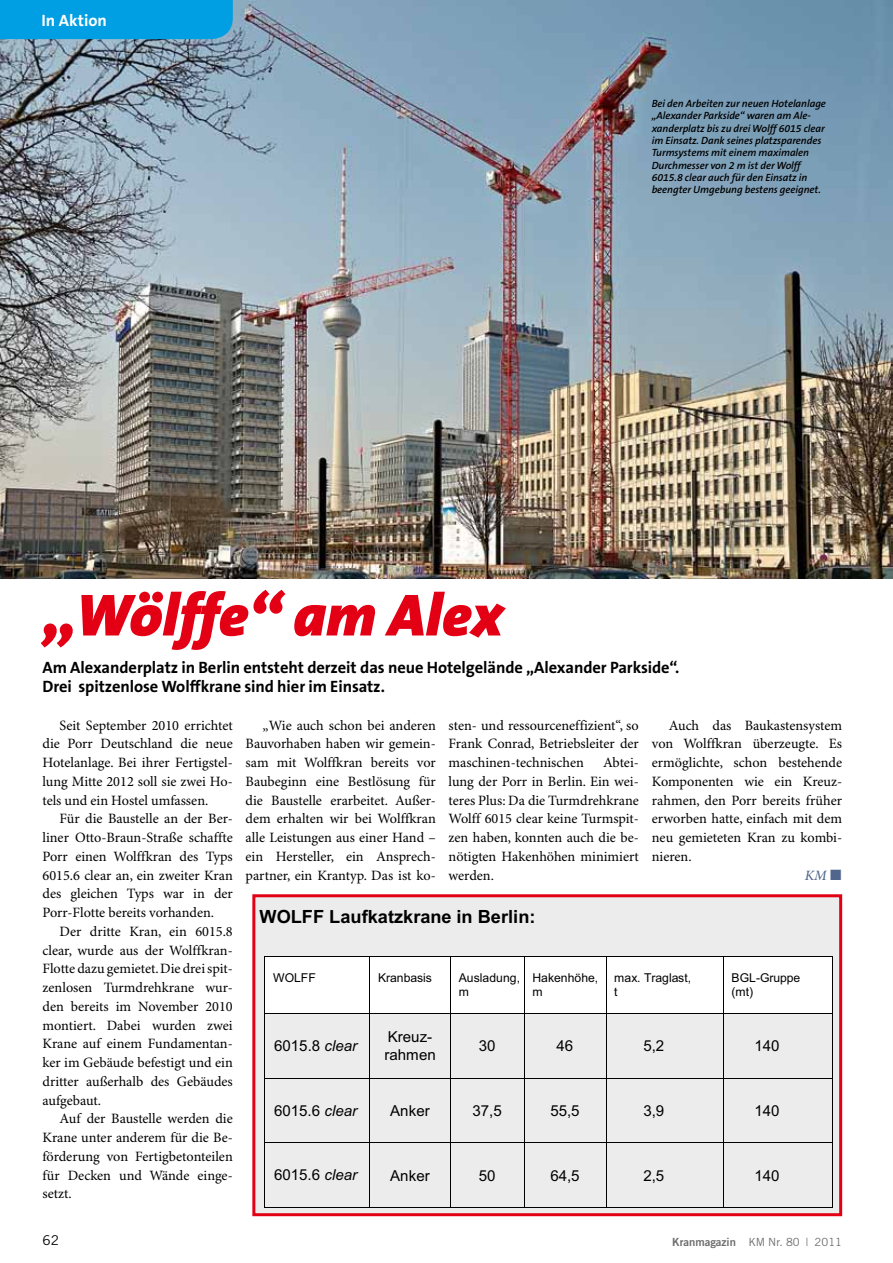
<style>
.page{position:relative;width:893px;height:1263px;background:#fff}
.page>*{position:absolute;margin:0;border:0;box-sizing:border-box;transform-origin:0 0}
.t1{font:italic 900 60px "The Sans B9";color:#e30015}
.t2{font:700 18.15px "Arial";color:#000}
.t3{font:700 16.5px/18.8px "The Sans B7";letter-spacing:-.005em;color:#000}
.t4{font:700 16.5px "The Sans B7";color:#fff}
.t5{font:15.15px/17.4px "Arial";color:#000}
.t6{font:14.25px/18.8px "Minion Pro";color:#000;text-align:justify}
.t7{font:italic 500 14.25px "Minion Pro";color:#51658d}
.t8{font:13.5px "Trade Gothic";color:#000}
.t9{font:12.15px/14px "Arial";color:#000}
.t10{font:11.25px "Trade Gothic";color:#6e6e6e}
.t11{font:italic 600 10.5px/12.3px "The Sans B6";letter-spacing:-.005em;color:#000}
.s1{font-style:italic}
.s2{font-family:"Trade Gothic Bold Two"}
</style>
<div class="page">
<img style="left:0;top:0;width:893px;height:578px">
<div style="left:0;top:0;width:233px;height:39px;background:#009ee3"></div>
<div style="left:254px;top:896px;width:587px;height:319px;background:#ececec"></div>
<div style="left:265px;top:956px;width:568px;height:57px;background:#fff"></div>
<hr style="left:265px;top:956px;width:105px;height:1px;background:#000">
<hr style="left:370px;top:956px;width:80px;height:1px;background:#000">
<hr style="left:451px;top:956px;width:73px;height:1px;background:#000">
<hr style="left:525px;top:956px;width:81px;height:1px;background:#000">
<hr style="left:606px;top:956px;width:117px;height:1px;background:#000">
<hr style="left:724px;top:956px;width:108px;height:1px;background:#000">
<hr style="left:265px;top:957px;width:1px;height:56px;background:#000">
<hr style="left:369px;top:957px;width:1px;height:56px;background:#000">
<hr style="left:450px;top:957px;width:1px;height:56px;background:#000">
<hr style="left:524px;top:957px;width:1px;height:56px;background:#000">
<hr style="left:606px;top:957px;width:1px;height:56px;background:#000">
<hr style="left:723px;top:957px;width:1px;height:56px;background:#000">
<hr style="left:832px;top:957px;width:1px;height:56px;background:#000">
<hr style="left:265px;top:1013px;width:105px;height:1px;background:#000">
<hr style="left:370px;top:1013px;width:80px;height:1px;background:#000">
<hr style="left:451px;top:1013px;width:73px;height:1px;background:#000">
<hr style="left:525px;top:1013px;width:81px;height:1px;background:#000">
<hr style="left:606px;top:1013px;width:117px;height:1px;background:#000">
<hr style="left:724px;top:1013px;width:108px;height:1px;background:#000">
<hr style="left:265px;top:1014px;width:1px;height:64px;background:#000">
<hr style="left:369px;top:1014px;width:1px;height:64px;background:#000">
<hr style="left:450px;top:1014px;width:1px;height:64px;background:#000">
<hr style="left:524px;top:1014px;width:1px;height:64px;background:#000">
<hr style="left:606px;top:1014px;width:1px;height:64px;background:#000">
<hr style="left:723px;top:1014px;width:1px;height:64px;background:#000">
<hr style="left:832px;top:1014px;width:1px;height:64px;background:#000">
<hr style="left:265px;top:1078px;width:105px;height:1px;background:#000">
<hr style="left:370px;top:1078px;width:80px;height:1px;background:#000">
<hr style="left:451px;top:1078px;width:73px;height:1px;background:#000">
<hr style="left:525px;top:1078px;width:81px;height:1px;background:#000">
<hr style="left:606px;top:1078px;width:117px;height:1px;background:#000">
<hr style="left:724px;top:1078px;width:108px;height:1px;background:#000">
<hr style="left:265px;top:1078px;width:1px;height:64px;background:#000">
<hr style="left:369px;top:1078px;width:1px;height:64px;background:#000">
<hr style="left:450px;top:1078px;width:1px;height:64px;background:#000">
<hr style="left:524px;top:1078px;width:1px;height:64px;background:#000">
<hr style="left:606px;top:1078px;width:1px;height:64px;background:#000">
<hr style="left:723px;top:1078px;width:1px;height:64px;background:#000">
<hr style="left:832px;top:1078px;width:1px;height:64px;background:#000">
<hr style="left:265px;top:1142px;width:105px;height:1px;background:#000">
<hr style="left:370px;top:1142px;width:80px;height:1px;background:#000">
<hr style="left:451px;top:1142px;width:73px;height:1px;background:#000">
<hr style="left:525px;top:1142px;width:81px;height:1px;background:#000">
<hr style="left:606px;top:1142px;width:117px;height:1px;background:#000">
<hr style="left:724px;top:1142px;width:108px;height:1px;background:#000">
<hr style="left:265px;top:1143px;width:1px;height:64px;background:#000">
<hr style="left:265px;top:1207px;width:105px;height:1px;background:#000">
<hr style="left:369px;top:1143px;width:1px;height:64px;background:#000">
<hr style="left:370px;top:1207px;width:80px;height:1px;background:#000">
<hr style="left:450px;top:1143px;width:1px;height:64px;background:#000">
<hr style="left:451px;top:1207px;width:73px;height:1px;background:#000">
<hr style="left:524px;top:1143px;width:1px;height:64px;background:#000">
<hr style="left:525px;top:1207px;width:81px;height:1px;background:#000">
<hr style="left:606px;top:1143px;width:1px;height:64px;background:#000">
<hr style="left:606px;top:1207px;width:117px;height:1px;background:#000">
<hr style="left:723px;top:1143px;width:1px;height:64px;background:#000">
<hr style="left:724px;top:1207px;width:108px;height:1px;background:#000">
<hr style="left:832px;top:1143px;width:1px;height:64px;background:#000">
<div style="left:252px;top:894px;width:590px;height:322px;border:3px solid #e30015"></div>
<p class="t4" style="left:41px;top:11px;width:67px">In Aktion</p>
<p class="t11" style="left:652px;top:98px;width:176px">Bei den Arbeiten zur neuen Hotelanlage „Alexander Parkside“ waren am Ale&shy;xanderplatz bis zu drei Wolff 6015 clear im Einsatz. Dank seines platzsparendes Turmsystems mit einem maximalen Durchmesser von 2 m ist der Wolff 6015.8 clear auch für den Einsatz in beengter Umgebung bestens geeignet.</p>
<h1 class="t1" style="left:43px;top:583px;width:462px">„Wölffe“ am Alex</h1>
<p class="t3" style="left:43px;top:659px;width:638px">Am Alexanderplatz in Berlin entsteht derzeit das neue Hotelgelände „Alexander Parkside“.<br>Drei spitzenlose Wolffkrane sind hier im Einsatz.</p>
<p class="t6" style="left:43px;top:716px;width:192px;text-indent:17px">Seit September 2010 errichtet die Porr Deutschland die neue Hotelanlage. Bei ihrer Fertigstel&shy;lung Mitte 2012 soll sie zwei Ho&shy;tels und ein Hostel umfassen.</p>
<p class="t6" style="left:43px;top:810px;width:192px;text-indent:17px">Für die Baustelle an der Ber&shy;liner Otto-Braun-Straße schaffte Porr einen Wolffkran des Typs 6015.6 clear an, ein zweiter Kran des gleichen Typs war in der Porr-Flotte bereits vorhanden.</p>
<p class="t6" style="left:43px;top:922px;width:192px;text-indent:17px">Der dritte Kran, ein 6015.8 clear, wurde aus der Wolffkran-Flotte dazu gemietet. Die drei spit&shy;zenlosen Turmdrehkrane wur&shy;den bereits im November 2010 montiert. Dabei wurden zwei Krane auf einem Fundamentan&shy;ker im Gebäude befestigt und ein dritter außerhalb des Gebäudes aufgebaut.</p>
<p class="t6" style="left:43px;top:1110px;width:192px;text-indent:17px">Auf der Baustelle werden die Krane unter anderem für die Be&shy;förderung von Fertigbetonteilen für Decken und Wände einge&shy;setzt.</p>
<p class="t6" style="left:652px;top:716px;width:192px;text-indent:17px">Auch das Baukastensystem von Wolffkran überzeugte. Es ermöglichte, schon bestehende Komponenten wie ein Kreuz&shy;rahmen, den Porr bereits früher erworben hatte, einfach mit dem neu gemieteten Kran zu kombi&shy;nieren.</p>
<p class="t7" style="left:805px;top:865px;width:23px">KM</p>
<p class="t6" style="left:246px;top:716px;width:192px;text-indent:17px">„Wie auch schon bei anderen Bauvorhaben haben wir gemein&shy;sam mit Wolffkran bereits vor Baubeginn eine Bestlösung für die Baustelle erarbeitet. Außer&shy;dem erhalten wir bei Wolffkran alle Leistungen aus einer Hand – ein Hersteller, ein Ansprech&shy;partner, ein Krantyp. Das ist ko-</p>
<p class="t6" style="left:449px;top:716px;width:192px">sten- und ressourceneffizient“, so Frank Conrad, Betriebsleiter der maschinen-technischen</p>
<p class="t6" style="left:449px;top:754px;width:192px;text-indent:155px">Abtei&shy;lung der Porr in Berlin. Ein wei&shy;teres Plus: Da die Turmdrehkrane Wolff 6015 clear keine Turmspit&shy;zen haben, konnten auch die be&shy;nötigten Hakenhöhen minimiert werden.</p>
<p class="t2" style="left:259px;top:905px;width:278px">WOLFF Laufkatzkrane in Berlin:</p>
<p class="t9" style="left:273px;top:971px;width:44px">WOLFF</p>
<p class="t9" style="left:378px;top:971px;width:55px">Kranbasis</p>
<p class="t9" style="left:459px;top:971px;width:63px">Ausladung, m</p>
<p class="t9" style="left:532px;top:971px;width:67px">Hakenhöhe, m</p>
<p class="t9" style="left:614px;top:971px;width:78px">max. Traglast, t</p>
<p class="t9" style="left:732px;top:971px;width:70px">BGL-Gruppe (mt)</p>
<p class="t5" style="left:274px;top:1037px;width:85px">6015.8 <span class="s1">clear</span></p>
<p class="t5" style="left:384px;top:1028px;width:53px">Kreuz&shy;rahmen</p>
<p class="t5" style="left:479px;top:1037px;width:18px">30</p>
<p class="t5" style="left:557px;top:1037px;width:18px">46</p>
<p class="t5" style="left:643px;top:1037px;width:22px">5,2</p>
<p class="t5" style="left:755px;top:1037px;width:27px">140</p>
<p class="t5" style="left:274px;top:1102px;width:85px">6015.6 <span class="s1">clear</span></p>
<p class="t5" style="left:390px;top:1102px;width:41px">Anker</p>
<p class="t5" style="left:473px;top:1102px;width:31px">37,5</p>
<p class="t5" style="left:550px;top:1102px;width:31px">55,5</p>
<p class="t5" style="left:643px;top:1102px;width:22px">3,9</p>
<p class="t5" style="left:754px;top:1102px;width:27px">140</p>
<p class="t5" style="left:274px;top:1166px;width:85px">6015.6 <span class="s1">clear</span></p>
<p class="t5" style="left:390px;top:1167px;width:41px">Anker</p>
<p class="t5" style="left:479px;top:1167px;width:18px">50</p>
<p class="t5" style="left:550px;top:1167px;width:31px">64,5</p>
<p class="t5" style="left:643px;top:1167px;width:22px">2,5</p>
<p class="t5" style="left:754px;top:1167px;width:27px">140</p>
<p class="t8" style="left:43px;top:1232px;width:18px">62</p>
<p class="t10" style="left:672px;top:1235px;width:171px"><span class="s2">Kranmagazin</span> KM Nr. 80 | 2011</p>
</div>
